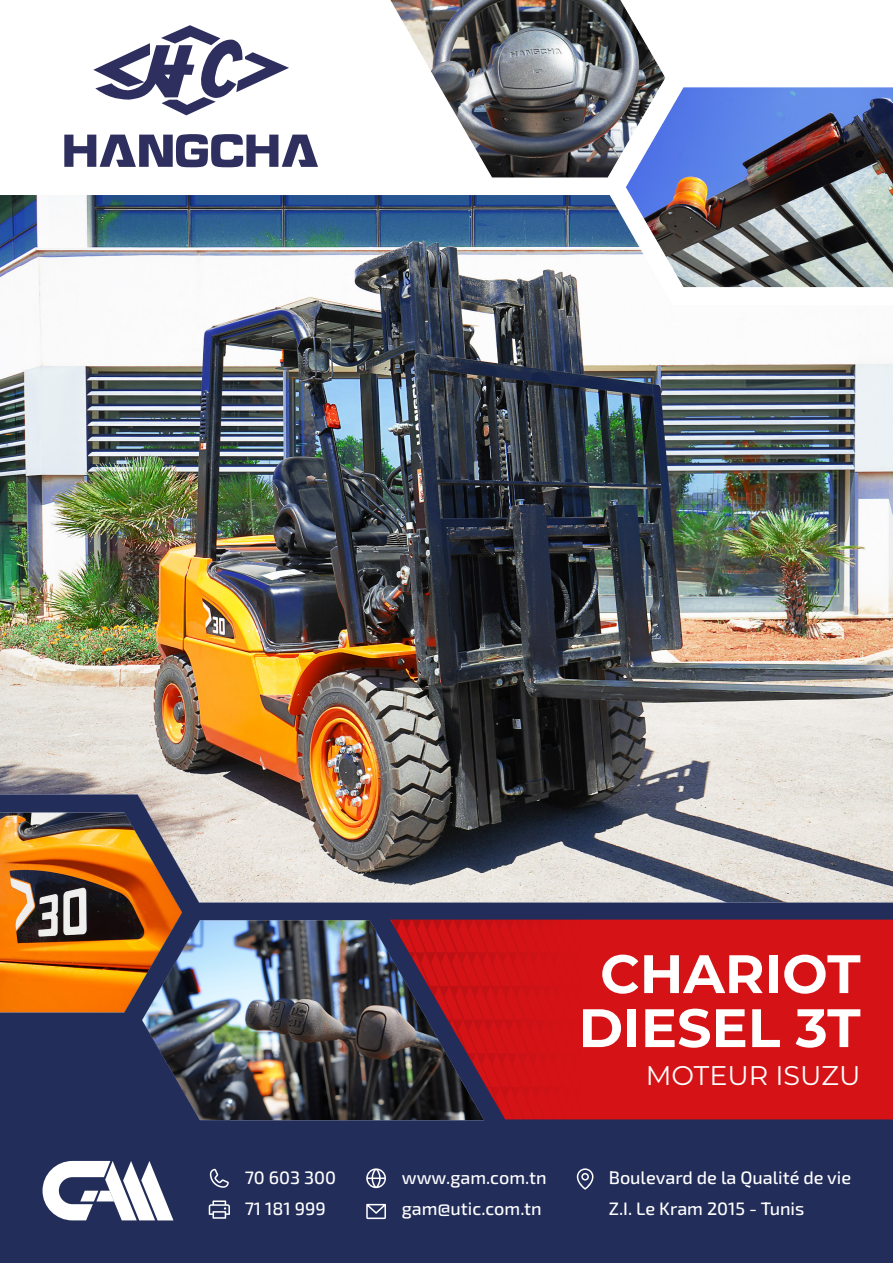
<style>
.page{position:relative;width:893px;height:1263px;background:#fff}
.page>*{position:absolute;margin:0;border:0;box-sizing:border-box;transform-origin:0 0}
.t1{font:700 54px/54px "Montserrat";color:#fff;text-align:center}
.t2{font:27px "Montserrat";color:#fff}
.t3{font:18px/31.5px "Exo 2";color:#fff}
</style>
<div class="page">
<img style="left:0;top:0;width:893px;height:1263px">
<svg style="left:43px;top:1161px;width:130px;height:59px"></svg>
<svg style="left:210px;top:1169px;width:19px;height:19px"></svg>
<svg style="left:209px;top:1200px;width:21px;height:19px"></svg>
<svg style="left:366px;top:1168px;width:20px;height:20px"></svg>
<svg style="left:366px;top:1204px;width:20px;height:15px"></svg>
<svg style="left:577px;top:1168px;width:16px;height:22px"></svg>
<div style="left:781px;top:920px;width:112px;height:199px;background:#d51317"></div>
<svg style="left:390px;top:920px;width:391px;height:199px;background:#bb171d"></svg>
<svg style="left:93px;top:25px;width:196px;height:90px"></svg>
<svg style="left:64px;top:134px;width:254px;height:33px"></svg>
<h1 class="t1" style="left:578px;top:944px;width:284px">CHARIOT<br>DIESEL T3</h1>
<h2 class="t2" style="left:646px;top:1056px;width:216px">MOTEUR ISUZU</h2>
<p class="t3" style="left:245px;top:1161px;width:93px">70 603 300<br>71 181 999</p>
<p class="t3" style="left:402px;top:1161px;width:146px">www.gam.com.tn gam@utic.com.tn</p>
<p class="t3" style="left:609px;top:1161px;width:244px">Boulevard de la Qualité de vie<br>.I.Z Le Kram 2015 - Tunis</p>
</div>
